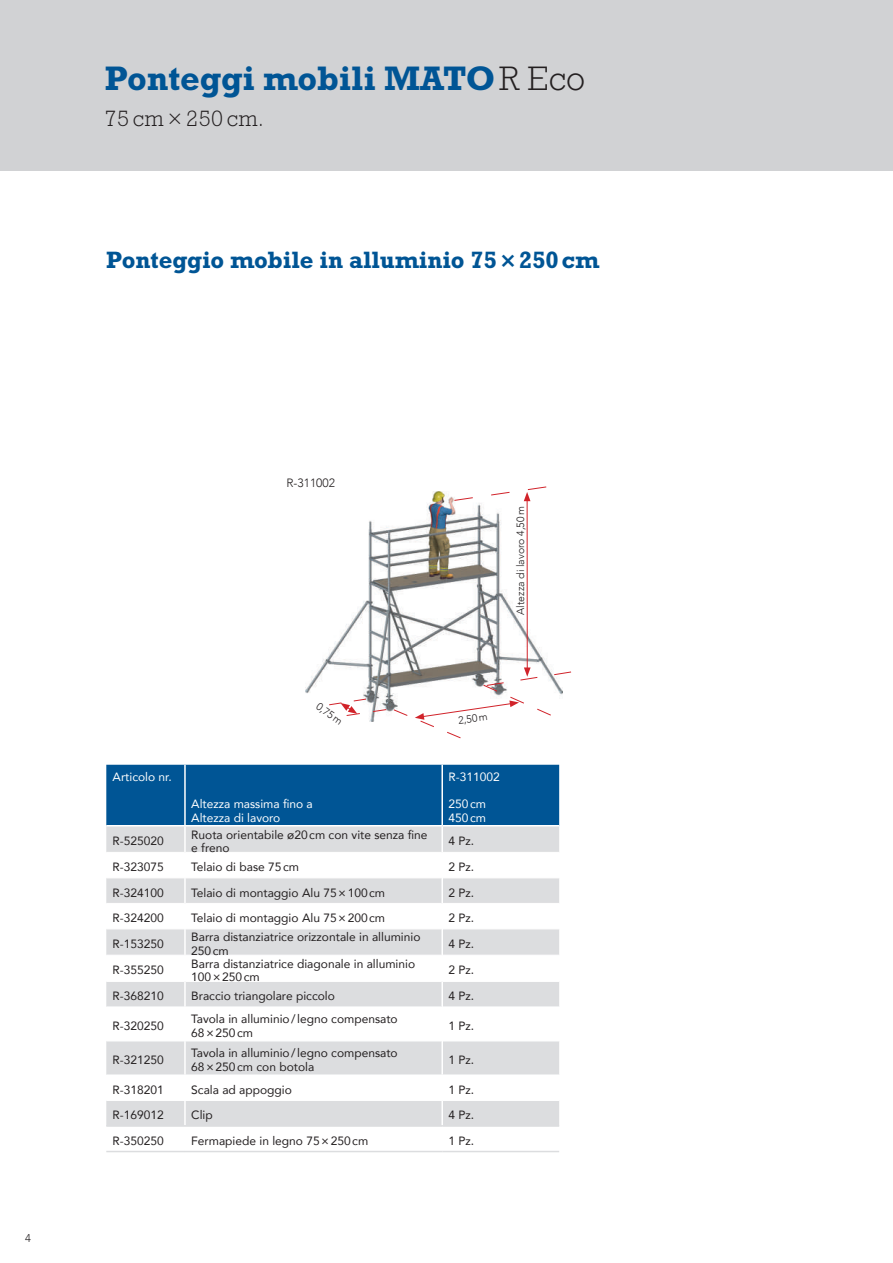
<style>
.page{position:relative;width:893px;height:1263px;background:#fff}
.page>*{position:absolute;margin:0;border:0;box-sizing:border-box;transform-origin:0 0}
.t1{font:700 34.5px "Rockwell Std";color:#005595}
.t2{font:700 24px "Rockwell Std";color:#005595}
.t3{font:300 22.5px "Rockwell Std";letter-spacing:.02em;color:#231f20}
.t4{font:12px/13.5px "Avenir";color:#231f20}
.t5{font:12px/13.5px "Avenir";color:#fff}
.t6{font:300 12px "Avenir";color:#231f20}
.t7{font:300 11.25px "Avenir";color:#231f20}
.t8{font:300 10.5px "Avenir";color:#231f20}
.s1{font-weight:300;color:#231f20}
.s2{font-family:"Avenir";font-weight:800}
</style>
<div class="page">
<div style="left:0;top:0;width:893px;height:170px;background:#d1d2d4"></div>
<img style="left:306px;top:492px;width:242px;height:230px">
<hr style="left:527px;top:499px;width:1px;height:171px;background:#d1232a">
<svg style="left:454px;top:486px;width:93px;height:15px"></svg>
<svg style="left:393px;top:667px;width:179px;height:72px"></svg>
<svg style="left:328px;top:698px;width:59px;height:18px"></svg>
<div style="left:106px;top:765px;width:453px;height:60px;background:#005595"></div>
<svg style="left:106px;top:826px;width:453px;height:299px;fill:#dcdddf"></svg>
<hr style="left:106px;top:852px;width:78px;height:1px;background:#fff">
<hr style="left:186px;top:852px;width:255px;height:1px;background:#fff">
<hr style="left:443px;top:852px;width:116px;height:1px;background:#fff">
<hr style="left:106px;top:877px;width:78px;height:1px;background:#fff">
<hr style="left:186px;top:877px;width:255px;height:1px;background:#fff">
<hr style="left:443px;top:877px;width:116px;height:1px;background:#fff">
<hr style="left:106px;top:903px;width:78px;height:1px;background:#fff">
<hr style="left:186px;top:903px;width:255px;height:1px;background:#fff">
<hr style="left:443px;top:903px;width:116px;height:1px;background:#fff">
<hr style="left:106px;top:928px;width:78px;height:1px;background:#fff">
<hr style="left:186px;top:928px;width:255px;height:1px;background:#fff">
<hr style="left:443px;top:928px;width:116px;height:1px;background:#fff">
<hr style="left:106px;top:955px;width:78px;height:1px;background:#fff">
<hr style="left:186px;top:955px;width:255px;height:1px;background:#fff">
<hr style="left:443px;top:955px;width:116px;height:1px;background:#fff">
<hr style="left:106px;top:981px;width:78px;height:1px;background:#fff">
<hr style="left:186px;top:981px;width:255px;height:1px;background:#fff">
<hr style="left:443px;top:981px;width:116px;height:1px;background:#fff">
<hr style="left:106px;top:1006px;width:78px;height:1px;background:#fff">
<hr style="left:186px;top:1006px;width:255px;height:1px;background:#fff">
<hr style="left:443px;top:1006px;width:116px;height:1px;background:#fff">
<hr style="left:106px;top:1040px;width:78px;height:1px;background:#fff">
<hr style="left:186px;top:1040px;width:255px;height:1px;background:#fff">
<hr style="left:443px;top:1040px;width:116px;height:1px;background:#fff">
<hr style="left:184px;top:765px;width:2px;height:60px;background:#fff">
<hr style="left:441px;top:765px;width:2px;height:60px;background:#fff">
<hr style="left:184px;top:826px;width:2px;height:26px;background:#fff">
<hr style="left:441px;top:826px;width:2px;height:26px;background:#fff">
<hr style="left:184px;top:852px;width:2px;height:26px;background:#fff">
<hr style="left:441px;top:852px;width:2px;height:26px;background:#fff">
<hr style="left:184px;top:878px;width:2px;height:25px;background:#fff">
<hr style="left:441px;top:878px;width:2px;height:25px;background:#fff">
<hr style="left:184px;top:903px;width:2px;height:26px;background:#fff">
<hr style="left:441px;top:903px;width:2px;height:26px;background:#fff">
<hr style="left:184px;top:929px;width:2px;height:26px;background:#fff">
<hr style="left:441px;top:929px;width:2px;height:26px;background:#fff">
<hr style="left:184px;top:955px;width:2px;height:26px;background:#fff">
<hr style="left:441px;top:955px;width:2px;height:26px;background:#fff">
<hr style="left:184px;top:981px;width:2px;height:26px;background:#fff">
<hr style="left:441px;top:981px;width:2px;height:26px;background:#fff">
<hr style="left:184px;top:1007px;width:2px;height:34px;background:#fff">
<hr style="left:441px;top:1007px;width:2px;height:34px;background:#fff">
<hr style="left:184px;top:1041px;width:2px;height:33px;background:#fff">
<hr style="left:441px;top:1041px;width:2px;height:33px;background:#fff">
<hr style="left:184px;top:1075px;width:2px;height:25px;background:#fff">
<hr style="left:441px;top:1075px;width:2px;height:25px;background:#fff">
<hr style="left:184px;top:1101px;width:2px;height:24px;background:#fff">
<hr style="left:441px;top:1101px;width:2px;height:24px;background:#fff">
<hr style="left:106px;top:1125px;width:79px;height:2px;background:#dcdddf">
<hr style="left:185px;top:1125px;width:257px;height:2px;background:#dcdddf">
<hr style="left:442px;top:1125px;width:117px;height:2px;background:#dcdddf">
<hr style="left:106px;top:1151px;width:79px;height:1px;background:#dcdddf">
<hr style="left:185px;top:1151px;width:257px;height:1px;background:#dcdddf">
<hr style="left:442px;top:1151px;width:117px;height:1px;background:#dcdddf">
<hr style="left:106px;top:1074px;width:79px;height:1px;background:#fff">
<hr style="left:185px;top:1074px;width:257px;height:1px;background:#fff">
<hr style="left:442px;top:1074px;width:117px;height:1px;background:#fff">
<hr style="left:106px;top:1100px;width:79px;height:1px;background:#fff">
<hr style="left:185px;top:1100px;width:257px;height:1px;background:#fff">
<hr style="left:442px;top:1100px;width:117px;height:1px;background:#fff">
<h1 class="t1" style="left:105px;top:58px;width:482px">Ponteggi mobili MATO<span class="s1">R Eco</span></h1>
<h3 class="t3" style="left:105px;top:105px;width:160px">75 cm ×250 cm.</h3>
<h2 class="t2" style="left:106px;top:245px;width:494px">Ponteggio mobile in alluminio 75<span class="s2">×</span>250cm</h2>
<p class="t7" style="left:25px;top:1231px;width:7px">4</p>
<p class="t6" style="left:286px;top:476px;width:50px">R-311002</p>
<p class="t8" style="left:514px;top:615px;width:110px;rotate:-90deg">Altezza di lavoro 4,50m</p>
<p class="t5" style="left:113px;top:770px;width:61px">Articolo nr.</p>
<p class="t8" style="left:321px;top:700px;width:31px;rotate:36deg">0,75m</p>
<p class="t5" style="left:191px;top:797px;width:123px">Altezza massima fino a<br>Altezza di lavoro</p>
<p class="t8" style="left:458px;top:714px;width:31px;rotate:-7deg">2,50m</p>
<p class="t5" style="left:448px;top:770px;width:53px">R-311002</p>
<p class="t5" style="left:448px;top:797px;width:39px">250cm<br>450cm</p>
<p class="t4" style="left:113px;top:834px;width:53px">R-525020</p>
<p class="t4" style="left:191px;top:827px;width:238px">Ruota orientabile ø20cm con vite senza fine e freno</p>
<p class="t4" style="left:448px;top:834px;width:27px">4 Pz.</p>
<p class="t4" style="left:113px;top:860px;width:53px">R-323075</p>
<p class="t4" style="left:191px;top:860px;width:109px">Telaio di base 75cm</p>
<p class="t4" style="left:448px;top:860px;width:27px">2 Pz.</p>
<p class="t4" style="left:113px;top:885px;width:53px">R-324100</p>
<p class="t4" style="left:191px;top:885px;width:195px">Telaio di montaggio Alu 75×100cm</p>
<p class="t4" style="left:448px;top:885px;width:27px">2 Pz.</p>
<p class="t4" style="left:113px;top:911px;width:53px">R-324200</p>
<p class="t4" style="left:191px;top:911px;width:195px">Telaio di montaggio Alu 75×200cm</p>
<p class="t4" style="left:448px;top:911px;width:27px">2 Pz.</p>
<p class="t4" style="left:113px;top:937px;width:53px">R-153250</p>
<p class="t4" style="left:191px;top:930px;width:231px">Barra distanziatrice orizzontale in alluminio<br>250cm</p>
<p class="t4" style="left:448px;top:937px;width:27px">4 Pz.</p>
<p class="t4" style="left:113px;top:963px;width:53px">R-355250</p>
<p class="t4" style="left:191px;top:956px;width:225px">Barra distanziatrice diagonale in alluminio<br>100×250cm</p>
<p class="t4" style="left:448px;top:963px;width:27px">2 Pz.</p>
<p class="t4" style="left:113px;top:989px;width:53px">R-368210</p>
<p class="t4" style="left:191px;top:989px;width:145px">Braccio triangolare piccolo</p>
<p class="t4" style="left:448px;top:989px;width:27px">4 Pz.</p>
<p class="t4" style="left:113px;top:1019px;width:53px">R-320250</p>
<p class="t4" style="left:191px;top:1012px;width:208px">Tavola in alluminio/legno compensato<br>68×250cm</p>
<p class="t4" style="left:448px;top:1019px;width:27px">1 Pz.</p>
<p class="t4" style="left:113px;top:1053px;width:53px">R-321250</p>
<p class="t4" style="left:191px;top:1046px;width:208px">Tavola in alluminio/legno compensato<br>68×250cm con botola</p>
<p class="t4" style="left:448px;top:1053px;width:27px">1 Pz.</p>
<p class="t4" style="left:113px;top:1082px;width:53px">R-318201</p>
<p class="t4" style="left:191px;top:1082px;width:102px">Scala ad appoggio</p>
<p class="t4" style="left:448px;top:1082px;width:27px">1 Pz.</p>
<p class="t4" style="left:113px;top:1108px;width:53px">R-169012</p>
<p class="t4" style="left:191px;top:1108px;width:23px">Clip</p>
<p class="t4" style="left:448px;top:1108px;width:27px">4 Pz.</p>
<p class="t4" style="left:113px;top:1133px;width:53px">R-350250</p>
<p class="t4" style="left:191px;top:1133px;width:179px">Fermapiede in legno 75×250cm</p>
<p class="t4" style="left:448px;top:1133px;width:27px">1 Pz.</p>
</div>
